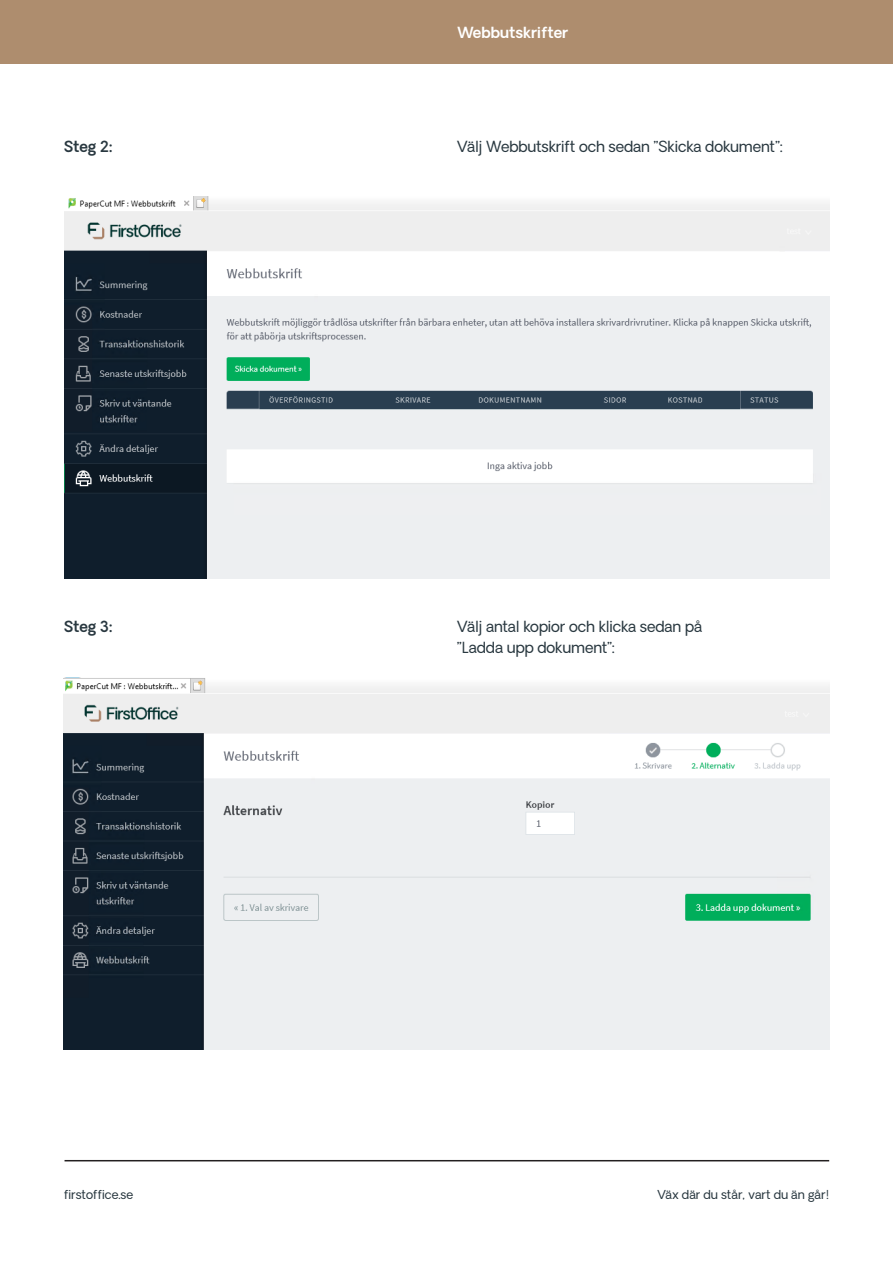
<style>
.page{position:relative;width:893px;height:1263px;background:#fff}
.page>*{position:absolute;margin:0;border:0;box-sizing:border-box;transform-origin:0 0}
.t1{font:15px/21px "Oakes Grotesk";letter-spacing:-.005em;color:#293840}
.t2{font:600 15px "Oakes Grotesk";color:#fff}
.t3{font:600 15px "Oakes Grotesk";color:#293840}
.t4{font:12.15px "Oakes Grotesk";color:#293840}
</style>
<div class="page">
<div style="left:0;top:0;width:893px;height:64px;background:#ae8d6e"></div>
<hr style="left:65px;top:1160px;width:764px;height:1px;background:#231f20">
<img style="left:65px;top:197px;width:764px;height:381px">
<img style="left:64px;top:678px;width:765px;height:371px">
<p class="t3" style="left:64px;top:137px;width:51px">Steg 2:</p>
<p class="t3" style="left:64px;top:616px;width:51px">Steg 3:</p>
<p class="t2" style="left:457px;top:22px;width:113px">Webbutskrifter</p>
<p class="t1" style="left:457px;top:137px;width:328px">Välj Webbutskrift och sedan ”Skicka dokument”:</p>
<p class="t1" style="left:457px;top:616px;width:247px">Välj antal kopior och klicka sedan på ”Ladda upp dokument”:</p>
<p class="t4" style="left:64px;top:1187px;width:71px">firstoffice.se</p>
<p class="t4" style="left:657px;top:1187px;width:173px">Väx där du står, vart du än går!</p>
</div>
